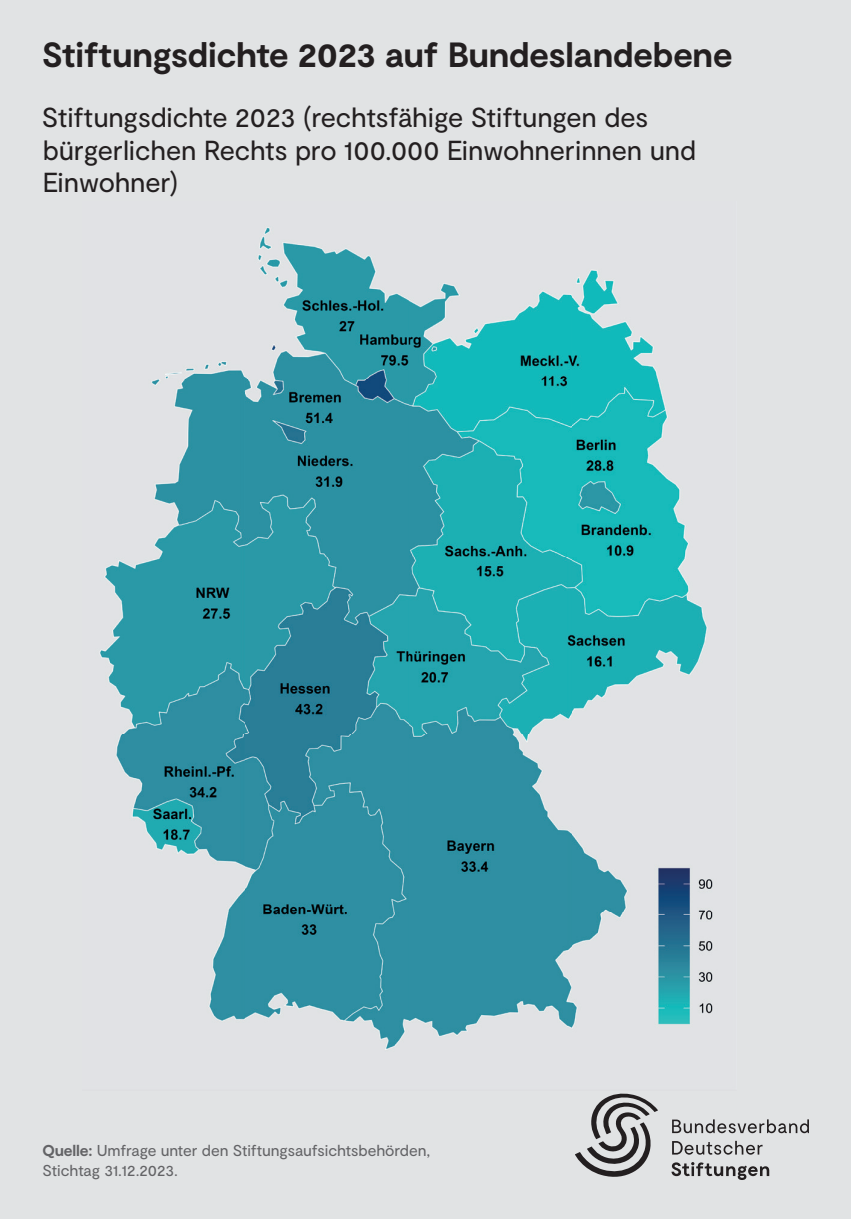
<style>
.page{position:relative;width:851px;height:1219px;background:#fff}
.page>*{position:absolute;margin:0;border:0;box-sizing:border-box;transform-origin:0 0}
.t1{font:700 35px "Moderat";letter-spacing:-.005em;color:#231f20}
.t2{font:27.5px/32.5px "Moderat";letter-spacing:-.005em;color:#231f20}
.t3{font:15.75px/20px "Moderat";letter-spacing:-.005em;color:#636366}
.s1{font-weight:700}
</style>
<div class="page">
<div style="left:0;top:0;width:850px;height:1219px;background:#e1e3e4"></div>
<img style="left:100px;top:227px;width:613px;height:823px">
<svg style="left:672px;top:1119px;width:136px;height:14px"></svg>
<svg style="left:672px;top:1141px;width:90px;height:14px"></svg>
<svg style="left:671px;top:1162px;width:98px;height:18px"></svg>
<svg style="left:575px;top:1093px;width:83px;height:84px"></svg>
<p class="t1" style="left:42px;top:33px;width:691px">Stiftungsdichte 2023 auf Bundeslandebene</p>
<p class="t2" style="left:42px;top:102px;width:656px">Stiftungsdichte 2023 (rechtsfähige Stiftungen des bürgerlichen Rechts pro 100.000 Einwohnerinnen und<br>Einwohner)</p>
<p class="t3" style="left:43px;top:1141px;width:389px"><span class="s1">Quelle:</span> Umfrage unter den Stiftungsaufsichtsbehörden,<br>Stichtag 31.12.2023.</p>
</div>
